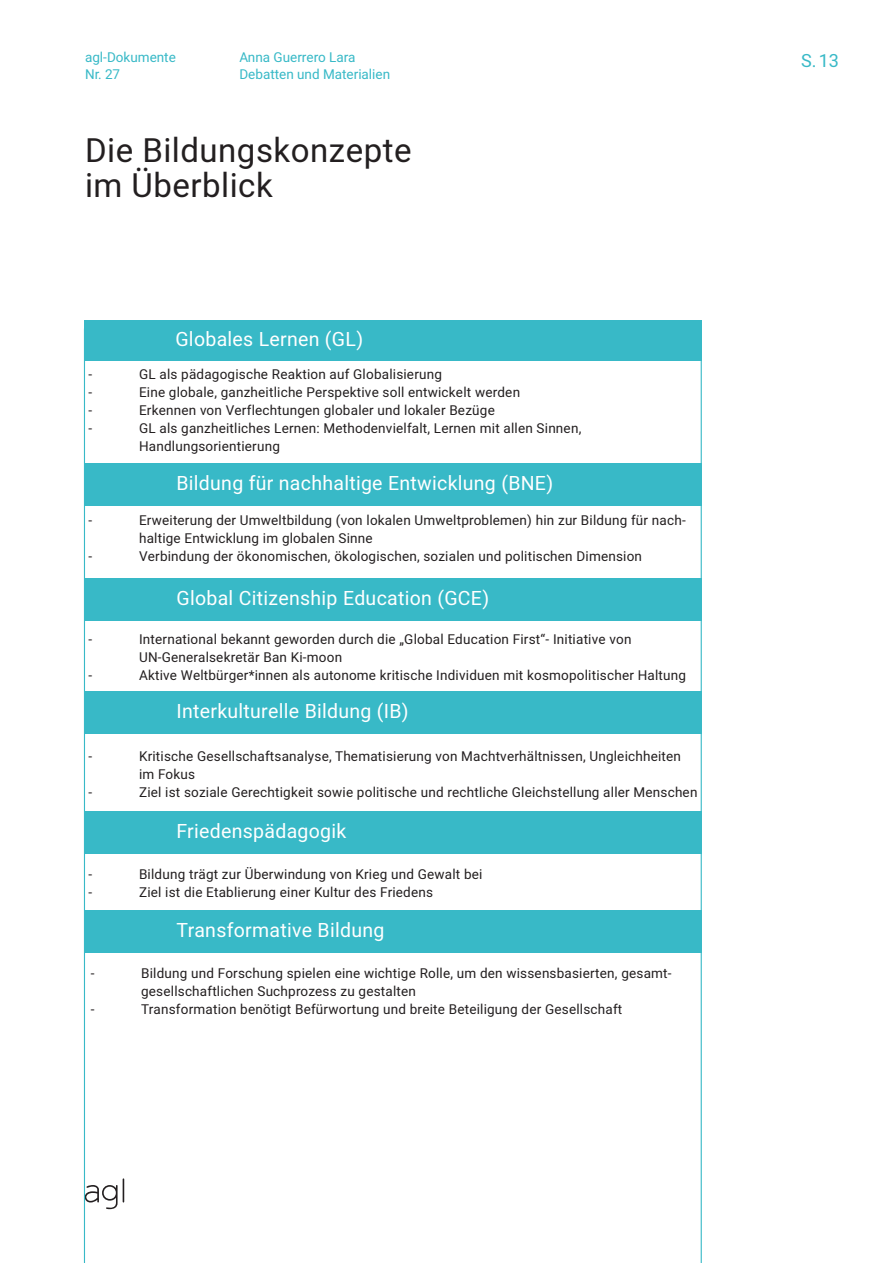
<style>
.page{position:relative;width:893px;height:1263px;background:#fff}
.page>*{position:absolute;margin:0;border:0;box-sizing:border-box;transform-origin:0 0}
.t1{font:33px/34.5px "Heebo";letter-spacing:.015em;color:#231f20}
.t2{font:19.5px "Heebo";letter-spacing:.015em;color:#fff}
.t3{font:18px "Heebo";color:#38b9c7}
.t4{font:13.5px/18px "Heebo";letter-spacing:.015em;color:#231f20}
.t5{font:13.5px/16.5px "Heebo";color:#38b9c7}
</style>
<div class="page">
<svg style="left:85px;top:1178px;width:39px;height:31px"></svg>
<div style="left:84px;top:320px;width:618px;height:40px;background:#38b9c7"></div>
<div style="left:85px;top:463px;width:617px;height:43px;background:#38b9c7"></div>
<div style="left:85px;top:578px;width:617px;height:43px;background:#38b9c7"></div>
<div style="left:85px;top:691px;width:617px;height:42px;background:#38b9c7"></div>
<div style="left:85px;top:811px;width:617px;height:43px;background:#38b9c7"></div>
<div style="left:85px;top:910px;width:617px;height:43px;background:#38b9c7"></div>
<hr style="left:84px;top:329px;width:1px;height:934px;background:#38b9c7">
<hr style="left:701px;top:328px;width:1px;height:935px;background:#38b9c7">
<p class="t5" style="left:85px;top:49px;width:92px">agl-Dokumente<br>Nr. 27</p>
<p class="t5" style="left:239px;top:49px;width:152px">Anna Guerrero Lara<br>Debatten und Materialien</p>
<h3 class="t3" style="left:801px;top:48px;width:39px">S.13</h3>
<h1 class="t1" style="left:85px;top:133px;width:328px">Die Bildungskonzepte im Überblick</h1>
<h2 class="t2" style="left:175px;top:326px;width:189px">Globales Lernen (GL)</h2>
<p class="t4" style="left:89px;top:365px;width:5px">-</p>
<p class="t4" style="left:139px;top:365px;width:304px">GL als pädagogische Reaktion auf Globalisierung</p>
<p class="t4" style="left:89px;top:383px;width:5px">-</p>
<p class="t4" style="left:139px;top:383px;width:383px">Eine globale, ganzheitliche Perspektive soll entwickelt werden</p>
<p class="t4" style="left:89px;top:401px;width:5px">-</p>
<p class="t4" style="left:139px;top:401px;width:357px">Erkennen von Verflechtungen globaler und lokaler Bezüge</p>
<p class="t4" style="left:89px;top:419px;width:5px">-</p>
<p class="t4" style="left:139px;top:419px;width:444px">GL als ganzheitliches Lernen: Methodenvielfalt, Lernen mit allen Sinnen,<br>Handlungsorientierung</p>
<h2 class="t2" style="left:176px;top:470px;width:378px">Bildung für nachhaltige Entwicklung (BNE)</h2>
<p class="t4" style="left:89px;top:511px;width:5px">-</p>
<p class="t4" style="left:139px;top:511px;width:548px">Erweiterung der Umweltbildung (von lokalen Umweltproblemen) hin zur Bildung für nach&shy;haltige Entwicklung im globalen Sinne</p>
<p class="t4" style="left:89px;top:547px;width:5px">-</p>
<p class="t4" style="left:139px;top:547px;width:505px">Verbindung der ökonomischen, ökologischen, sozialen und politischen Dimension</p>
<h2 class="t2" style="left:176px;top:584px;width:314px">Global Citizenship Education (GCE)</h2>
<p class="t4" style="left:89px;top:630px;width:5px">-</p>
<p class="t4" style="left:139px;top:630px;width:494px">International bekannt geworden durch die „Global Education First“- Initiative von<br>UN-Generalsekretär Ban Ki-moon</p>
<p class="t4" style="left:89px;top:666px;width:5px">-</p>
<p class="t4" style="left:139px;top:666px;width:548px">Aktive Weltbürger*innen als autonome kritische Individuen mit kosmopolitischer Haltung</p>
<h2 class="t2" style="left:176px;top:697px;width:234px">Interkulturelle Bildung (IB)</h2>
<p class="t4" style="left:89px;top:748px;width:5px">-</p>
<p class="t4" style="left:139px;top:748px;width:543px">Kritische Gesellschaftsanalyse, Thematisierung von Machtverhältnissen, Ungleichheiten im Fokus</p>
<p class="t4" style="left:89px;top:784px;width:5px">-</p>
<p class="t4" style="left:139px;top:784px;width:560px">Ziel ist soziale Gerechtigkeit sowie politische und rechtliche Gleichstellung aller Menschen</p>
<h2 class="t2" style="left:176px;top:817px;width:171px">Friedenspädagogik</h2>
<p class="t4" style="left:89px;top:865px;width:5px">-</p>
<p class="t4" style="left:139px;top:865px;width:345px">Bildung trägt zur Überwindung von Krieg und Gewalt bei</p>
<p class="t4" style="left:89px;top:883px;width:5px">-</p>
<p class="t4" style="left:139px;top:883px;width:296px">Ziel ist die Etablierung einer Kultur des Friedens</p>
<h2 class="t2" style="left:176px;top:917px;width:209px">Transformative Bildung</h2>
<p class="t4" style="left:91px;top:964px;width:5px">-</p>
<p class="t4" style="left:141px;top:964px;width:532px">Bildung und Forschung spielen eine wichtige Rolle, um den wissensbasierten, gesamt&shy;gesellschaftlichen Suchprozess zu gestalten</p>
<p class="t4" style="left:91px;top:1000px;width:5px">-</p>
<p class="t4" style="left:141px;top:1000px;width:483px">Transformation benötigt Befürwortung und breite Beteiligung der Gesellschaft</p>
</div>
